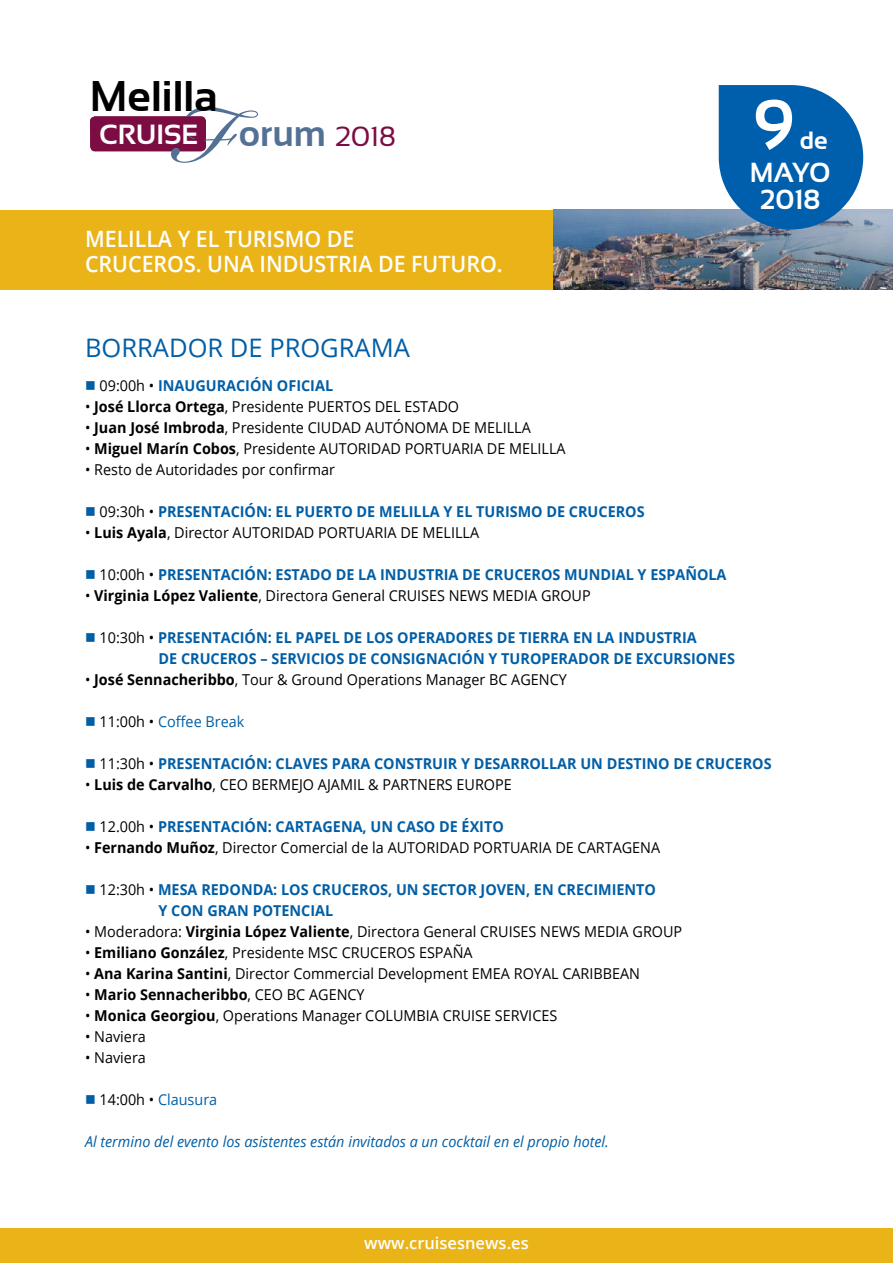
<style>
.page{position:relative;width:893px;height:1263px;background:#fff}
.page>*{position:absolute;margin:0;border:0;box-sizing:border-box;transform-origin:0 0}
.t1{font:700 69.6px "Sansation";color:#fff}
.t2{font:700 42.9px "Sansation";color:#000}
.t3{font:700 27.75px "Sansation";color:#fff}
.t4{font:700 27.6px/26.2px "Sansation";color:#fff;text-align:center}
.t5{font:25.5px "Open Sans";color:#005ea6}
.t6{font:700 24.9px "Sansation";color:#fff}
.t7{font:600 22.5px/25.5px "Open Sans";color:#fff;scale:.95 1}
.t8{font:600 16.5px "Open Sans";color:#fff}
.t9{font:15px "Open Sans";color:#000;scale:.96 1}
.t10{font:700 15px/21px "Open Sans";color:#005ea6;scale:.96 1}
.t11{font:italic 15px "Open Sans";color:#005ea6;scale:.96 1}
.t12{font:15px "Open Sans";color:#005ea6;scale:.96 1}
.t13{font:700 15px "Open Sans";color:#000;scale:.96 1}
.s1{font-size:36.75px;color:#537194}
.s2{font-weight:400;color:#7b0d42}
.s3{font-weight:400;color:#000}
.s4{font-weight:700}
.s5{color:#000}
.s6{font-weight:400}
</style>
<div class="page">
<div style="left:0;top:1229px;width:893px;height:34px;background:#eab317"></div>
<div style="left:0;top:210px;width:893px;height:79px;background:#eab317"></div>
<div style="left:90px;top:116px;width:116px;height:35px;background:#7b0d42;border-radius:5px"></div>
<svg style="left:171px;top:107px;width:87px;height:56px"></svg>
<div style="left:90px;top:116px;width:116px;height:18px;background:#7b0d42;border-radius:5px"></div>
<img style="left:554px;top:210px;width:339px;height:79px">
<svg style="left:719px;top:85px;width:144px;height:145px;background:#2071b4"></svg>
<h2 class="t2" style="left:90px;top:73px;width:130px">Melilla</h2>
<h3 class="t3" style="left:99px;top:119px;width:299px">CRUISE <span class="s1">orum</span> <span class="s2">2018</span></h3>
<h3 class="t7" style="left:85px;top:225px;width:441px">MELILLA Y EL TURISMO DE<br>CRUCEROS. UNA INDUSTRIA DE FUTURO.</h3>
<h1 class="t1" style="left:752px;top:86px;width:43px">9</h1>
<h3 class="t6" style="left:800px;top:126px;width:30px">de</h3>
<h3 class="t4" style="left:750px;top:160px;width:82px">MAYO<br>2018</h3>
<h3 class="t5" style="left:85px;top:330px;width:326px">BORRADOR DE PROGRAMA</h3>
<p class="t10" style="left:85px;top:374px;width:260px">■ <span class="s3">09:00h •</span> INAUGURACIÓN OFICIAL</p>
<p class="t9" style="left:85px;top:396px;width:391px">• <span class="s4">José Llorca Ortega</span>, Presidente PUERTOS DEL ESTADO</p>
<p class="t9" style="left:85px;top:417px;width:466px">• <span class="s4">Juan José Imbroda</span>, Presidente CIUDAD AUTÓNOMA DE MELILLA</p>
<p class="t9" style="left:85px;top:438px;width:502px">• <span class="s4">Miguel Marín Cobos</span>, Presidente AUTORIDAD PORTUARIA DE MELILLA</p>
<p class="t9" style="left:85px;top:459px;width:262px">• Resto de Autoridades por confirmar</p>
<p class="t10" style="left:85px;top:500px;width:584px">■ <span class="s3">09:30h •</span> PRESENTACIÓN: EL PUERTO DE MELILLA Y EL TURISMO DE CRUCEROS</p>
<p class="t9" style="left:85px;top:522px;width:412px">• <span class="s4">Luis Ayala</span>, Director AUTORIDAD PORTUARIA DE MELILLA</p>
<p class="t10" style="left:85px;top:563px;width:670px">■ <span class="s3">10:00h •</span> PRESENTACIÓN: ESTADO DE LA INDUSTRIA DE CRUCEROS MUNDIAL Y ESPAÑOLA</p>
<p class="t9" style="left:85px;top:585px;width:528px">• <span class="s4">Virginia López Valiente</span>, Directora General CRUISES NEWS MEDIA GROUP</p>
<p class="t10" style="left:159px;top:626px;width:602px;text-indent:-73px">■ <span class="s3">10:30h •</span> PRESENTACIÓN: EL PAPEL DE LOS OPERADORES DE TIERRA EN LA INDUSTRIA<br>DE CRUCEROS – SERVICIOS DE CONSIGNACIÓN Y TUROPERADOR DE EXCURSIONES</p>
<p class="t9" style="left:85px;top:669px;width:503px">• <span class="s4">José Sennacheribbo</span>, Tour &amp; Ground Operations Manager BC AGENCY</p>
<p class="t12" style="left:85px;top:711px;width:167px">■ <span class="s5">11:00h •</span> Coffee Break</p>
<p class="t10" style="left:85px;top:752px;width:717px">■ <span class="s3">11:30h •</span> PRESENTACIÓN: CLAVES PARA CONSTRUIR Y DESARROLLAR UN DESTINO DE CRUCEROS</p>
<p class="t9" style="left:85px;top:774px;width:446px">• <span class="s4">Luis de Carvalho</span>, CEO BERMEJO AJAMIL &amp; PARTNERS EUROPE</p>
<p class="t10" style="left:85px;top:815px;width:438px">■ <span class="s3">12.00h •</span> PRESENTACIÓN: CARTAGENA, UN CASO DE ÉXITO</p>
<p class="t9" style="left:85px;top:837px;width:601px">• <span class="s4">Fernando Muñoz</span>, Director Comercial de la AUTORIDAD PORTUARIA DE CARTAGENA</p>
<p class="t10" style="left:159px;top:878px;width:520px;text-indent:-73px">■ <span class="s3">12:30h •</span> MESA REDONDA: LOS CRUCEROS, UN SECTOR JOVEN, EN CRECIMIENTO<br>Y CON GRAN POTENCIAL</p>
<p class="t9" style="left:85px;top:921px;width:624px">• Moderadora: <span class="s4">Virginia López Valiente</span>, Directora General CRUISES NEWS MEDIA GROUP</p>
<p class="t9" style="left:85px;top:942px;width:405px">• <span class="s4">Emiliano González</span>, Presidente MSC CRUCEROS ESPAÑA</p>
<p class="t9" style="left:85px;top:963px;width:580px">• <span class="s4">Ana Karina Santini</span>, Director Commercial Development EMEA ROYAL CARIBBEAN</p>
<p class="t13" style="left:85px;top:984px;width:293px"><span class="s6">•</span> Mario Sennacheribbo<span class="s6">, CEO BC AGENCY</span></p>
<p class="t9" style="left:85px;top:1005px;width:493px">• <span class="s4">Monica Georgiou</span>, Operations Manager COLUMBIA CRUISE SERVICES</p>
<p class="t9" style="left:85px;top:1026px;width:65px">• Naviera</p>
<p class="t9" style="left:85px;top:1047px;width:65px">• Naviera</p>
<p class="t12" style="left:85px;top:1089px;width:139px">■ <span class="s5">14:00h •</span> Clausura</p>
<p class="t11" style="left:85px;top:1131px;width:547px">Al termino del evento los asistentes están invitados a un cocktail en el propio hotel.</p>
<p class="t8" style="left:364px;top:1232px;width:166px">www.cruisesnews.es</p>
</div>
